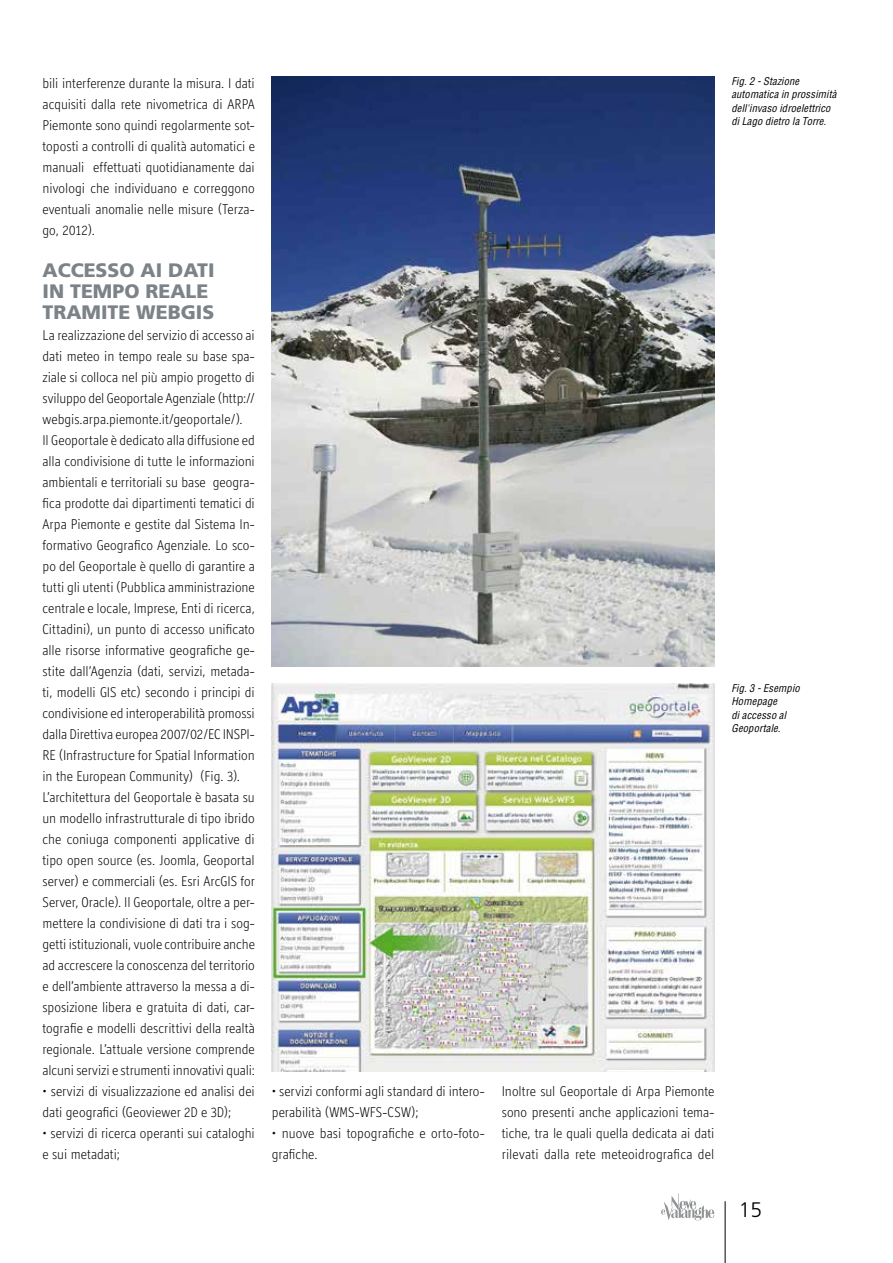
<style>
.page{position:relative;width:893px;height:1263px;background:#fff}
.page>*{position:absolute;margin:0;border:0;box-sizing:border-box;transform-origin:0 0}
.t1{font:300 21px "Frutiger";color:#000}
.t2{font:900 19.5px/21px "Frutiger";color:#7c8388}
.t3{font:300 14.25px/21px "Officina Display ITC";color:#000}
.t4{font:italic condensed 10.5px/13.5px "Helvetica";letter-spacing:.015em;color:#000}
</style>
<div class="page">
<hr style="left:725px;top:1201px;width:1px;height:62px;background:#000">
<svg style="left:661px;top:1193px;width:53px;height:27px"></svg>
<img style="left:272px;top:77px;width:442px;height:589px">
<img style="left:272px;top:683px;width:442px;height:388px">
<p class="t3" style="left:43px;top:72px;width:214px;text-align:justify">bili interferenze durante la misura. I dati acquisiti dalla rete nivometrica di ARPA Piemonte sono quindi regolarmente sot&shy;toposti a controlli di qualità automatici e manuali effettuati quotidianamente dai nivologi che individuano e correggono eventuali anomalie nelle misure (Terza&shy;go, 2012).</p>
<h2 class="t2" style="left:43px;top:259px;width:174px">ACCESSO AI DATI<br>IN TEMPO REALE<br>TRAMITE WEBGIS</h2>
<p class="t3" style="left:43px;top:324px;width:214px">La realizzazione del servizio di accesso ai dati meteo in tempo reale su base spa&shy;ziale si colloca nel più ampio progetto di sviluppo del Geoportale Agenziale (http:// webgis.arpa.piemonte.it/geoportale/).<br>Il Geoportale è dedicato alla diffusione ed alla condivisione di tutte le informazioni ambientali e territoriali su base geogra&shy;fica prodotte dai dipartimenti tematici di Arpa Piemonte e gestite dal Sistema In&shy;formativo Geografico Agenziale. Lo sco&shy;po del Geoportale è quello di garantire a tutti gli utenti (Pubblica amministrazione centrale e locale, Imprese, Enti di ricerca, Cittadini), un punto di accesso unificato alle risorse informative geografiche ge&shy;stite dall’Agenzia (dati, servizi, metada&shy;ti, modelli GIS etc) secondo i principi di condivisione ed interoperabilità promossi dalla Direttiva europea 2007/02/EC INSPI-RE (Infrastructure for Spatial Information in the European Community) (Fig. 3).<br>L’architettura del Geoportale è basata su un modello infrastrutturale di tipo ibrido che coniuga componenti applicative di tipo open source (es. Joomla, Geoportal server) e commerciali (es. Esri ArcGIS for Server, Oracle). Il Geoportale, oltre a per&shy;mettere la condivisione di dati tra i sog&shy;getti istituzionali, vuole contribuire anche ad accrescere la conoscenza del territorio e dell’ambiente attraverso la messa a di&shy;sposizione libera e gratuita di dati, car&shy;tografie e modelli descrittivi della realtà regionale. L’attuale versione comprende alcuni servizi e strumenti innovativi quali:</p>
<p class="t3" style="left:43px;top:1080px;width:214px">• servizi di visualizzazione ed analisi dei dati geografici (Geoviewer 2D e 3D);</p>
<p class="t3" style="left:43px;top:1122px;width:214px">• servizi di ricerca operanti sui cataloghi e sui metadati;</p>
<p class="t4" style="left:731px;top:74px;width:107px">Fig. 2 - Stazione automatica in prossimità dell'invaso idroelettrico di Lago dietro la Torre.</p>
<p class="t4" style="left:731px;top:681px;width:70px">Fig. 3 - Esempio<br>Homepage<br>di accesso al<br>Geoportale.</p>
<p class="t3" style="left:272px;top:1081px;width:214px">• servizi conformi agli standard di intero&shy;perabilità (WMS-WFS-CSW);</p>
<p class="t3" style="left:272px;top:1123px;width:214px">• nuove basi topografiche e orto-foto&shy;grafiche.</p>
<p class="t3" style="left:502px;top:1081px;width:214px;text-align:justify">Inoltre sul Geoportale di Arpa Piemonte sono presenti anche applicazioni tema&shy;tiche, tra le quali quella dedicata ai dati rilevati dalla rete meteoidrografica del</p>
<h1 class="t1" style="left:739px;top:1198px;width:25px">15</h1>
</div>
